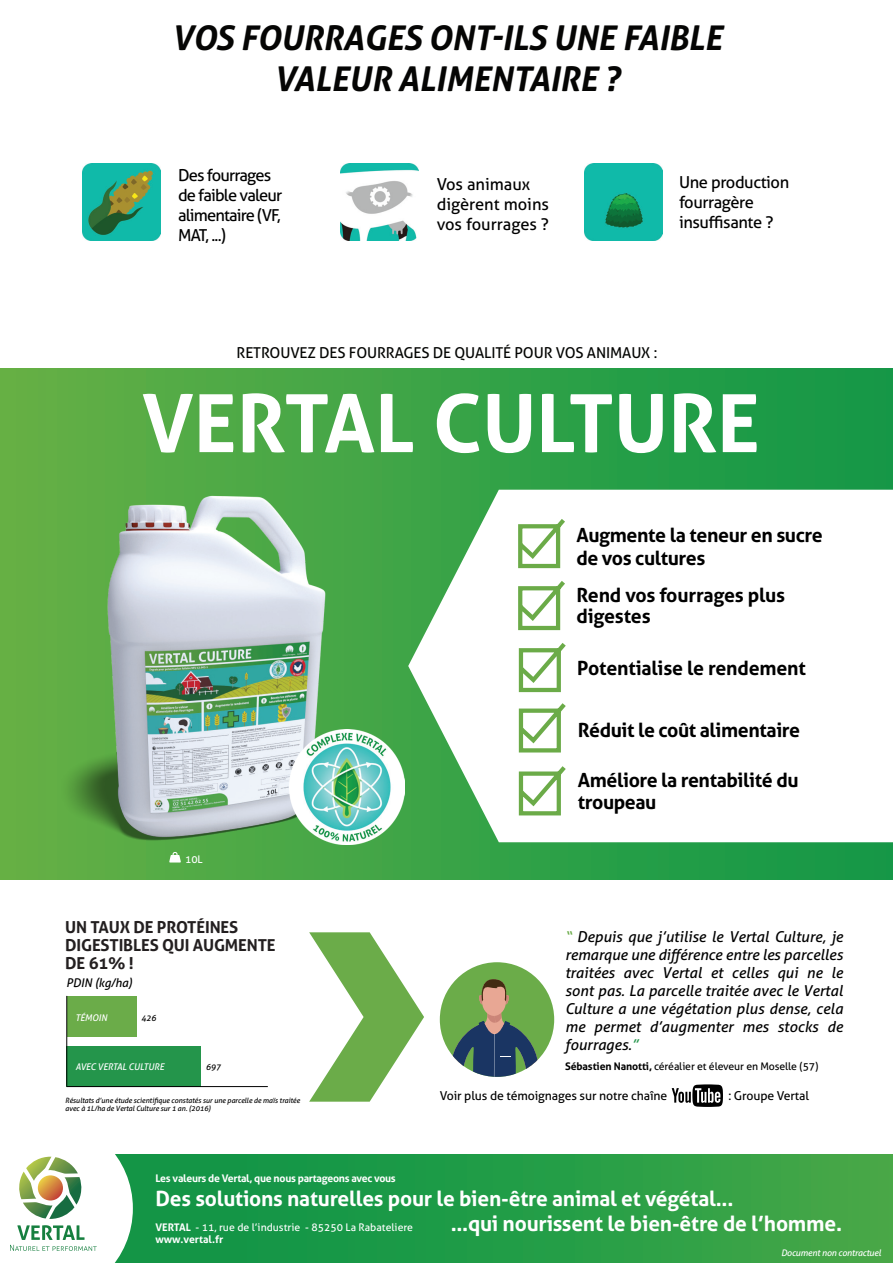
<style>
.page{position:relative;width:893px;height:1263px;background:#fff}
.page>*{position:absolute;margin:0;border:0;box-sizing:border-box;transform-origin:0 0}
.t1{font:700 80.4px "Aller";color:#fff}
.t2{font:italic 700 34.05px/41px "Aller";letter-spacing:-.01em;color:#050504;text-align:center}
.t3{font:700 21px/25.2px "Aller";letter-spacing:-.01em;color:#fff}
.t4{font:700 19.5px/22.5px "Aller";letter-spacing:-.02em;color:#000}
.t5{font:16.5px/19.8px "Aller";letter-spacing:-.05em;color:#000}
.t6{font:700 16.5px/17.9px "Aller";letter-spacing:-.01em;color:#231f20}
.t7{font:16.5px/19.8px "Aller";letter-spacing:-.025em;color:#000}
.t8{font:16.5px/19.8px "Aller";color:#000}
.t9{font:italic 15px/18px "Aller";color:#000;text-align:justify}
.t10{font:15px "Aller";letter-spacing:-.01em;color:#040503}
.t11{font:12.3px "Aller";letter-spacing:-.01em;color:#000}
.t12{font:italic 12px "Aller";letter-spacing:-.01em;color:#000}
.t13{font:10.5px/12.6px "Aller";color:#fff}
.t14{font:10.5px "Aller";letter-spacing:-.01em;color:#000}
.t15{font:700 10.5px "Aller";letter-spacing:-.025em;color:#fff}
.t16{font:italic 9.3px "Aller";letter-spacing:-.01em;color:#fff}
.t17{font:italic 9px "Aller";letter-spacing:-.03em;color:#fff}
.t18{font:italic 8.55px "Aller";letter-spacing:-.01em;color:#000}
.t19{font:italic 7.2px/8.7px "Aller";letter-spacing:-.01em;color:#000}
.s1{color:#6bac49}
.s2{color:#24954b}
.s3{font-weight:700}
</style>
<div class="page">
<div style="left:0;top:369px;width:893px;height:511px;background:linear-gradient(to right,#65b045,#109749)"></div>
<svg style="left:133px;top:1154px;width:760px;height:109px;background:#259c46"></svg>
<svg style="left:408px;top:490px;width:485px;height:352px"></svg>
<svg style="left:309px;top:932px;width:115px;height:170px"></svg>
<svg style="left:672px;top:1084px;width:51px;height:23px"></svg>
<div style="left:67px;top:996px;width:70px;height:41px;background:#6bac49"></div>
<div style="left:67px;top:1046px;width:134px;height:40px;background:#24954b"></div>
<hr style="left:67px;top:1086px;width:201px;height:1px;background:#000">
<hr style="left:66px;top:996px;width:1px;height:90px;background:#000">
<img style="left:83px;top:163px;width:77px;height:78px">
<img style="left:585px;top:163px;width:77px;height:78px">
<img style="left:341px;top:163px;width:77px;height:78px">
<div style="left:440px;top:962px;width:114px;height:115px;background:#6bac49;border-radius:50%"></div>
<svg style="left:448px;top:979px;width:105px;height:98px"></svg>
<svg style="left:169px;top:860px;width:12px;height:2px"></svg>
<img style="left:49px;top:488px;width:285px;height:372px">
<svg style="left:10px;top:1154px;width:123px;height:109px"></svg>
<svg style="left:515px;top:514px;width:54px;height:56px"></svg>
<svg style="left:515px;top:576px;width:54px;height:56px"></svg>
<svg style="left:515px;top:638px;width:55px;height:117px"></svg>
<svg style="left:515px;top:761px;width:55px;height:56px"></svg>
<img style="left:289px;top:729px;width:115px;height:115px">
<h2 class="t2" style="left:172px;top:17px;width:552px">VOS FOURRAGES ONT-ILS UNE FAIBLE<br>VALEUR ALIMENTAIRE ?</h2>
<p class="t5" style="left:178px;top:165px;width:106px">Des fourrages de faible valeur alimentaire (VF,<br>MAT, ...)</p>
<p class="t8" style="left:437px;top:174px;width:114px">Vos animaux digèrent moins vos fourrages ?</p>
<p class="t7" style="left:679px;top:172px;width:112px">Une production fourragère insuffisante ?</p>
<p class="t10" style="left:237px;top:343px;width:141px">Retrouvez des fourrag</p>
<p class="t10" style="left:413px;top:343px;width:208px">es de qualité pour vos animau</p>
<p class="t10" style="left:641px;top:343px;width:18px">x :</p>
<h1 class="t1" style="left:142px;top:374px;width:96px">VERTAL</h1>
<h1 class="t1" style="left:433px;top:374px;width:329px">culture</h1>
<h3 class="t4" style="left:576px;top:524px;width:248px">Augmente la teneur en sucre de vos cultures</h3>
<h3 class="t4" style="left:576px;top:584px;width:210px;line-height:21px">Rend vos fourrages plus digestes</h3>
<h3 class="t4" style="left:577px;top:656px;width:230px">Potentialise le rendement</h3>
<h3 class="t4" style="left:578px;top:718px;width:224px">Réduit le coût alimentaire</h3>
<p class="t13" style="left:185px;top:852px;width:19px">10L</p>
<p class="t6" style="left:65px;top:918px;width:212px">Un taux de protéines digestibles qui augmente de 61% !</p>
<p class="t12" style="left:66px;top:975px;width:68px">PDIN (kg/ha)</p>
<p class="t16" style="left:76px;top:1012px;width:33px">témoin</p>
<p class="t18" style="left:141px;top:1012px;width:17px">426</p>
<p class="t16" style="left:76px;top:1060px;width:90px">avec vertal culture</p>
<p class="t18" style="left:206px;top:1061px;width:17px">697</p>
<p class="t19" style="left:65px;top:1096px;width:236px">Résultats d’une étude scientifique constatés sur une parcelle de maïs traitée avec à 1L/ha de Vertal Culture sur 1 an. (2016)</p>
<h3 class="t4" style="left:578px;top:768px;width:222px">Améliore la rentabilité du troupeau</h3>
<p class="t9" style="left:565px;top:927px;width:280px"><span class="s1">“</span> Depuis que j’utilise le Vertal Culture, je remarque une différence entre les parcelles traitées avec Vertal et celles qui ne le sont pas. La parcelle traitée avec le Vertal Culture a une végétation plus dense, cela me permet d’augmenter mes stocks de fourrages.<span class="s2">”</span></p>
<p class="t14" style="left:565px;top:1060px;width:255px"><span class="s3">Sébastien Nanotti,</span> céréalier et éleveur en Moselle (57)</p>
<p class="t11" style="left:440px;top:1088px;width:229px">Voir plus de témoignages sur notre chaîne</p>
<p class="t11" style="left:728px;top:1088px;width:82px">: Groupe Vertal</p>
<p class="t15" style="left:155px;top:1172px;width:242px">Les valeurs de Vertal, que nous partageons avec vous</p>
<h3 class="t3" style="left:451px;top:1186px;width:393px;text-indent:-295px">Des solutions naturelles pour le bien-être animal et végétal...<br>…qui nourissent le bien-être de l’homme.</h3>
<p class="t13" style="left:155px;top:1221px;width:259px"><span class="s3">Vertal</span> - 11, rue de l’industrie - 85250 La Rabateliere <span class="s3">www.vertal.fr</span></p>
<p class="t17" style="left:781px;top:1247px;width:102px">Document non contractuel</p>
</div>
